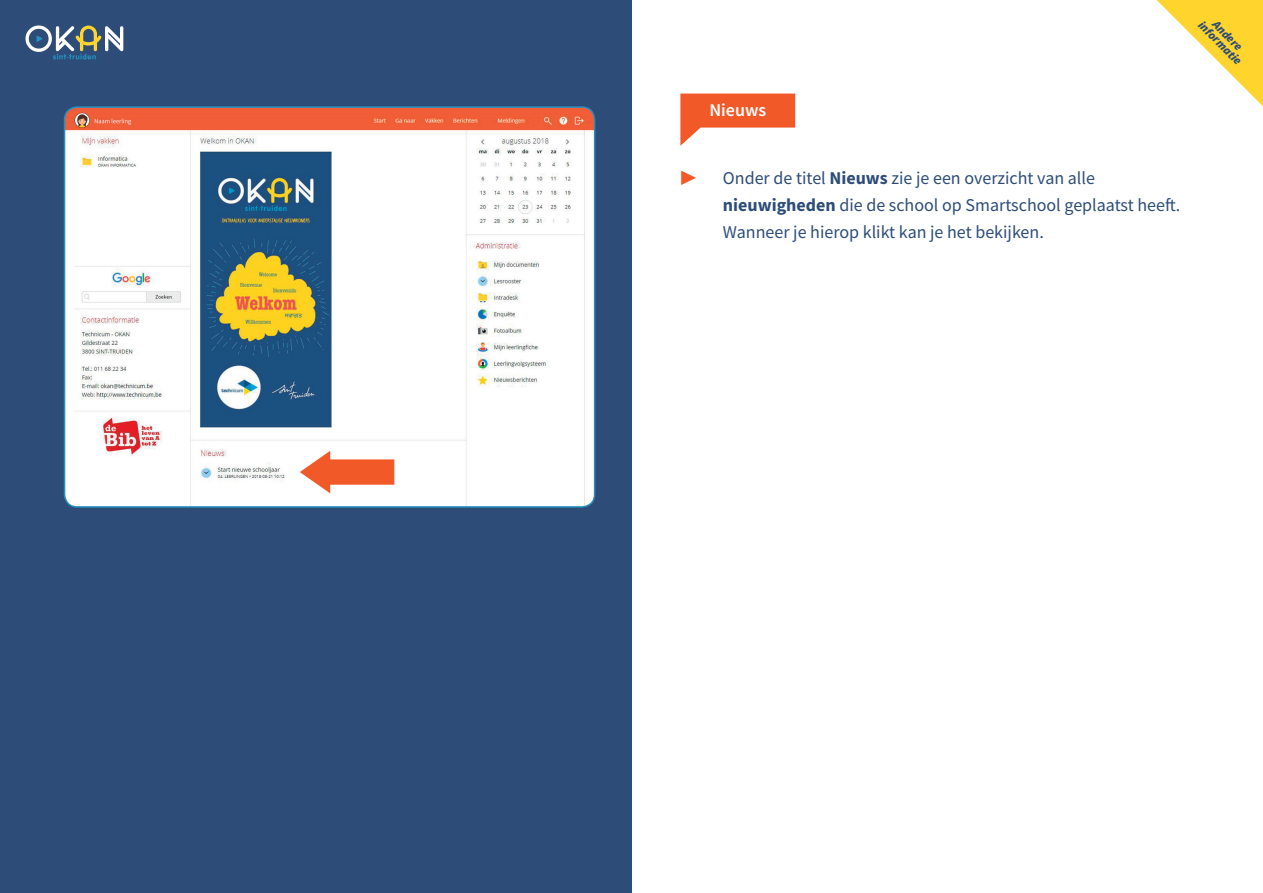
<style>
.page{position:relative;width:1263px;height:893px;background:#fff}
.page>*{position:absolute;margin:0;border:0;box-sizing:border-box;transform-origin:0 0}
.t1{font:18px/27px "Source Sans Pro";color:#2d4d78}
.t2{font:600 18px "Source Sans Pro";color:#fff}
.t3{font:18px "Source Sans Pro";color:#f15929}
.t4{font:italic 900 12px "Source Sans Pro";color:#2d4d78}
.s1{font-weight:700}
</style>
<div class="page">
<div style="left:0;top:0;width:631px;height:893px;background:#2d4d78"></div>
<svg style="left:1157px;top:0;width:106px;height:106px"></svg>
<img style="left:65px;top:107px;width:530px;height:400px">
<div style="left:64px;top:106px;width:531px;height:402px;border:2px solid #258fc0;border-radius:13px"></div>
<svg style="left:300px;top:451px;width:94px;height:42px;background:#f69f84"></svg>
<svg style="left:26px;top:26px;width:97px;height:34px"></svg>
<svg style="left:680px;top:94px;width:115px;height:52px"></svg>
<p class="t2" style="left:709px;top:98px;width:58px">Nieuws</p>
<p class="t4" style="left:1220px;top:17px;width:38px;rotate:45deg">Andere</p>
<p class="t4" style="left:1206px;top:17px;width:58px;rotate:45deg">informatie</p>
<p class="t3" style="left:680px;top:166px;width:18px">▶</p>
<p class="t1" style="left:723px;top:164px;width:459px">Onder de titel <span class="s1">Nieuws</span> zie je een overzicht van alle <span class="s1">nieuwigheden</span> die de school op Smartschool geplaatst heeft.<br>Wanneer je hierop klikt kan je het bekijken.</p>
</div>
